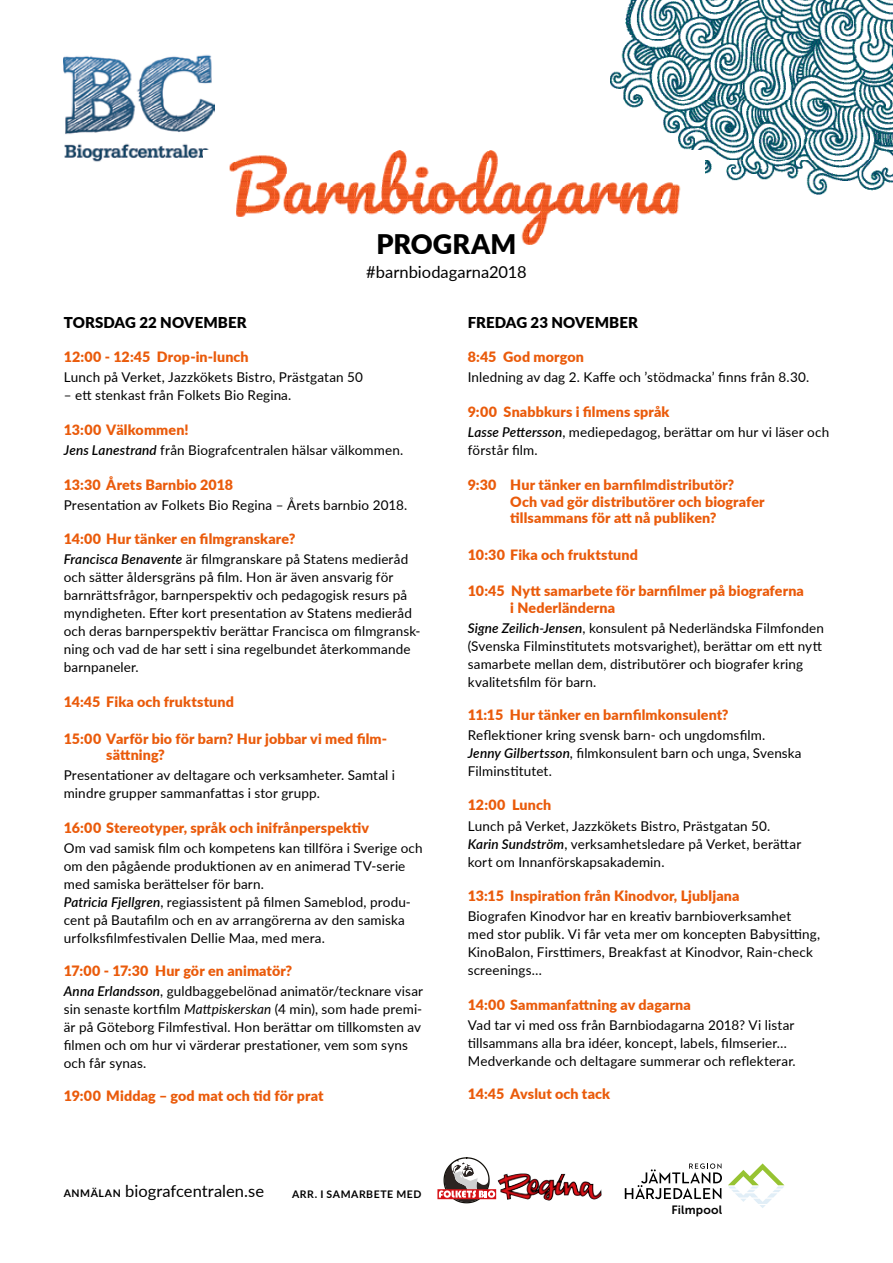
<style>
.page{position:relative;width:893px;height:1263px;background:#fff}
.page>*{position:absolute;margin:0;border:0;box-sizing:border-box;transform-origin:0 0}
.t1{font:900 27px "Lato";color:#000}
.t2{font:16.5px "Lato";color:#000}
.t3{font:900 15px "Lato";letter-spacing:.01em;color:#000}
.t4{font:900 14.25px/16.5px "Lato";letter-spacing:.01em;color:#ea5b0b}
.t5{font:13.5px/18px "Lato";letter-spacing:.01em;color:#000}
.t6{font:12px "Museo Sans 700";letter-spacing:.015em;color:#000}
.t7{font:700 10.5px "Lato";letter-spacing:.05em;color:#000}
.s1{font-weight:600;font-style:italic}
.s2{font-style:italic}
.s3{font-weight:700;font-size:10.5px}
</style>
<div class="page">
<img style="left:64px;top:54px;width:151px;height:108px">
<img style="left:610px;top:0;width:283px;height:194px">
<img style="left:204px;top:150px;width:500px;height:94px">
<svg style="left:728px;top:1163px;width:56px;height:45px"></svg>
<svg style="left:625px;top:1163px;width:97px;height:36px"></svg>
<img style="left:505px;top:1173px;width:15px;height:20px">
<svg style="left:437px;top:1157px;width:68px;height:47px"></svg>
<h1 class="t1" style="left:377px;top:223px;width:141px">PROGRAM</h1>
<p class="t2" style="left:366px;top:260px;width:162px">#barnbiodagarna2018</p>
<p class="t3" style="left:64px;top:311px;width:185px">TORSDAG 22 NOVEMBER</p>
<p class="t4" style="left:64px;top:348px;width:186px">12:00 - 12:45 Drop-in-lunch</p>
<p class="t5" style="left:64px;top:368px;width:301px">Lunch på Verket, Jazzkökets Bistro, Prästgatan 50</p>
<p class="t5" style="left:64px;top:386px;width:229px">– ett stenkast från Folkets Bio Regina.</p>
<p class="t4" style="left:64px;top:421px;width:126px">13:00 Välkommen!</p>
<p class="t5" style="left:64px;top:441px;width:341px"><span class="s1">Jens Lanestrand</span> från Biografcentralen hälsar välkommen.</p>
<p class="t4" style="left:64px;top:475px;width:171px">13:30 Årets Barnbio 2018</p>
<p class="t5" style="left:64px;top:495px;width:345px">Presentation av Folkets Bio Regina – Årets barnbio 2018.</p>
<p class="t4" style="left:64px;top:530px;width:233px">14:00 Hur tänker en filmgranskare?</p>
<p class="t5" style="left:64px;top:550px;width:358px"><span class="s1">Francisca Benavente</span> är filmgranskare på Statens medieråd och sätter åldersgräns på film. Hon är även ansvarig för barnrättsfrågor, barnperspektiv och pedagogisk resurs på myndigheten. Efter kort presentation av Statens medieråd och deras barnperspektiv berättar Francisca om filmgransk&shy;ning och vad de har sett i sina regelbundet återkommande barnpaneler.</p>
<p class="t4" style="left:64px;top:693px;width:172px">14:45 Fika och fruktstund</p>
<p class="t4" style="left:106px;top:729px;width:282px;text-indent:-43px">15:00 Varför bio för barn? Hur jobbar vi med film&shy;sättning?</p>
<p class="t5" style="left:64px;top:766px;width:333px">Presentationer av deltagare och verksamheter. Samtal i mindre grupper sammanfattas i stor grupp.</p>
<p class="t4" style="left:64px;top:819px;width:307px">16:00 Stereotyper, språk och inifrånperspektiv</p>
<p class="t5" style="left:64px;top:839px;width:360px">Om vad samisk film och kompetens kan tillföra i Sverige och om den pågående produktionen av en animerad TV-serie med samiska berättelser för barn.<br><span class="s1">Patricia Fjellgren</span>, regiassistent på filmen Sameblod, produ&shy;cent på Bautafilm och en av arrangörerna av den samiska urfolksfilmfestivalen Dellie Maa, med mera.</p>
<p class="t4" style="left:64px;top:962px;width:230px">17:00 - 17:30 Hur gör en animatör?</p>
<p class="t5" style="left:64px;top:982px;width:361px"><span class="s1">Anna Erlandsson</span>, guldbaggebelönad animatör/tecknare visar sin senaste kortfilm <span class="s2">Mattpiskerskan</span> (4 min), som hade premi&shy;är på Göteborg Filmfestival. Hon berättar om tillkomsten av filmen och om hur vi värderar prestationer, vem som syns och får synas.</p>
<p class="t4" style="left:64px;top:1087px;width:261px">19:00 Middag – god mat och tid för prat</p>
<p class="t2" style="left:64px;top:1179px;width:202px"><span class="s3">ANMÄLAN</span> biografcentralen.se</p>
<p class="t7" style="left:292px;top:1186px;width:131px">ARR. I SAMARBETE MED</p>
<p class="t3" style="left:468px;top:311px;width:172px">FREDAG 23 NOVEMBER</p>
<p class="t4" style="left:468px;top:348px;width:118px">8:45 God morgon</p>
<p class="t5" style="left:468px;top:368px;width:343px">Inledning av dag 2. Kaffe och ’stödmacka’ finns från 8.30.</p>
<p class="t4" style="left:468px;top:403px;width:203px">9:00 Snabbkurs i filmens språk</p>
<p class="t5" style="left:468px;top:423px;width:363px"><span class="s1">Lasse Pettersson</span>, mediepedagog, berättar om hur vi läser och förstår film.</p>
<p class="t4" style="left:510px;top:476px;width:256px;text-indent:-43px">9:30 Hur tänker en barnfilmdistributör?<br>Och vad gör distributörer och biografer tillsammans för att nå publiken?</p>
<p class="t4" style="left:468px;top:546px;width:172px">10:30 Fika och fruktstund</p>
<p class="t4" style="left:510px;top:582px;width:295px;text-indent:-43px">10:45 Nytt samarbete för barnfilmer på biograferna i Nederländerna</p>
<p class="t5" style="left:468px;top:619px;width:358px"><span class="s1">Signe Zeilich-Jensen</span>, konsulent på Nederländska Filmfonden (Svenska Filminstitutets motsvarighet), berättar om ett nytt samarbete mellan dem, distributörer och biografer kring kvalitetsfilm för barn.</p>
<p class="t4" style="left:468px;top:706px;width:262px">11:15 Hur tänker en barnfilmkonsulent?</p>
<p class="t5" style="left:468px;top:725px;width:335px">Reflektioner kring svensk barn- och ungdomsfilm.<br><span class="s1">Jenny Gilbertsson</span>, filmkonsulent barn och unga, Svenska<br>Filminstitutet.</p>
<p class="t4" style="left:468px;top:796px;width:85px">12:00 Lunch</p>
<p class="t5" style="left:468px;top:816px;width:335px">Lunch på Verket, Jazzkökets Bistro, Prästgatan 50.<br><span class="s1">Karin Sundström</span>, verksamhetsledare på Verket, berättar kort om Innanförskapsakademin.</p>
<p class="t4" style="left:468px;top:887px;width:273px">13:15 Inspiration från Kinodvor, Ljubljana</p>
<p class="t5" style="left:468px;top:907px;width:354px">Biografen Kinodvor har en kreativ barnbioverksamhet med stor publik. Vi får veta mer om koncepten Babysitting, KinoBalon, Firsttimers, Breakfast at Kinodvor, Rain-check screenings…</p>
<p class="t4" style="left:468px;top:996px;width:225px">14:00 Sammanfattning av dagarna</p>
<p class="t5" style="left:468px;top:1015px;width:329px">Vad tar vi med oss från Barnbiodagarna 2018? Vi listar tillsammans alla bra idéer, koncept, labels, filmserier…<br>Medverkande och deltagare summerar och reflekterar.</p>
<p class="t4" style="left:468px;top:1084px;width:144px">14:45 Avslut och tack</p>
<p class="t6" style="left:671px;top:1203px;width:52px">Filmpool</p>
</div>
